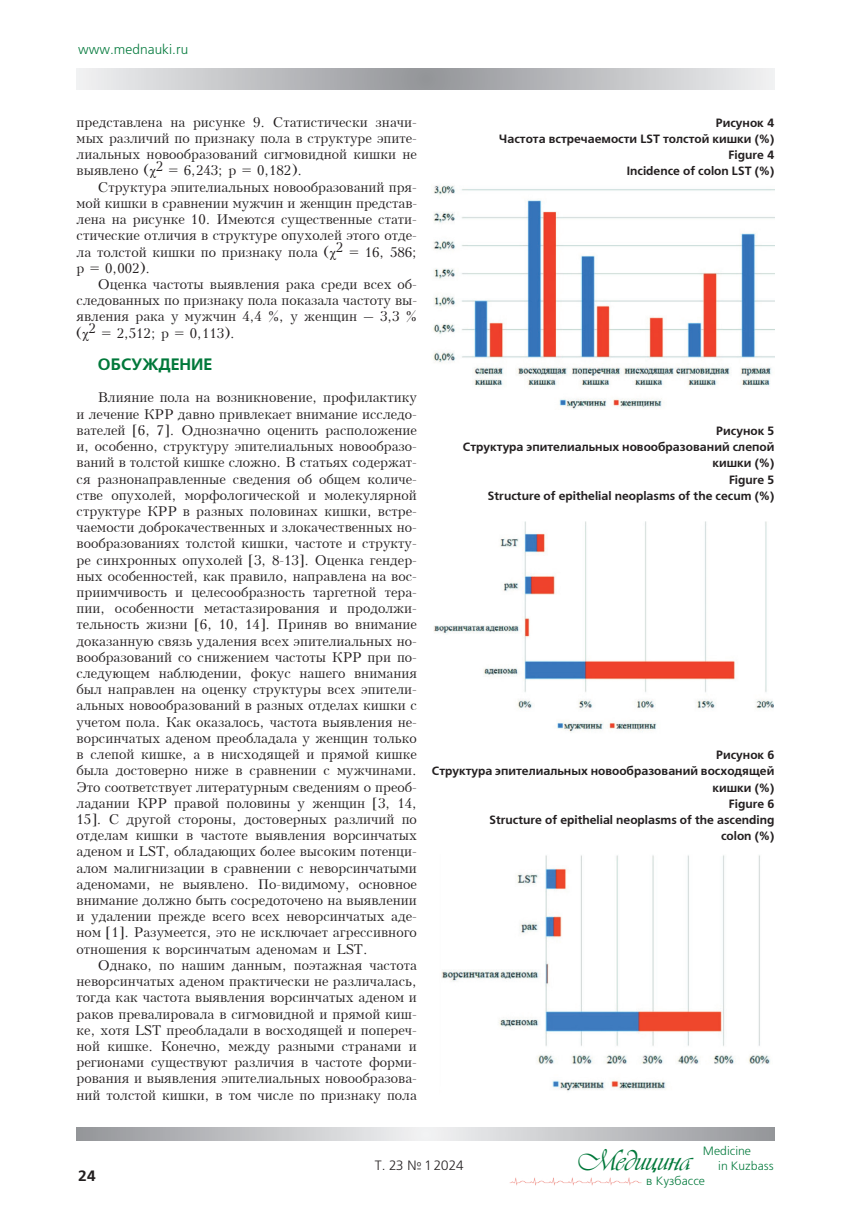
<style>
.page{position:relative;width:851px;height:1217px;background:#fff}
.page>*{position:absolute;margin:0;border:0;box-sizing:border-box;transform-origin:0 0}
.t1{font:30px "Vivaldi DCL";color:#00783a}
.t2{font:700 16.5px "Free Set C";color:#00783a}
.t3{font:700 15px "Free Set C";color:#231f20}
.t4{font:13.5px/16.2px "Kudrashov Plain";color:#231f20;text-align:justify}
.t5{font:13.5px "Free Set C";color:#00783a}
.t6{font:13.5px "Free Set C";color:#231f20}
.t7{font:700 12px/16.2px "Free Set C";color:#231f20;text-align:right}
.t8{font:12px/15px "Free Set C";color:#00783a}
.s1{font-family:"Times New Roman"}
</style>
<div class="page">
<svg style="left:77px;top:68px;width:697px;height:21px"></svg>
<svg style="left:77px;top:1127px;width:697px;height:13px"></svg>
<img style="left:509px;top:1177px;width:132px;height:9px">
<img style="left:433px;top:185px;width:341px;height:224px">
<img style="left:433px;top:521px;width:340px;height:211px">
<img style="left:441px;top:855px;width:329px;height:236px">
<p class="t5" style="left:78px;top:42px;width:112px">www.mednauki.ru</p>
<p class="t4" style="left:77px;top:114px;width:342px">представлена на рисунке 9. Статистически значи&shy;мых различий по признаку пола в структуре эпите&shy;лиальных новообразований сигмовидной кишки не выявлено (<span class="s1">χ</span>2 = 6,243; р = 0,182).</p>
<p class="t4" style="left:77px;top:179px;width:342px;text-indent:21px">Структура эпителиальных новообразований пря&shy;мой кишки в сравнении мужчин и женщин представ&shy;лена на рисунке 10. Имеются существенные стати&shy;стические отличия в структуре опухолей этого отде&shy;ла толстой кишки по признаку пола (<span class="s1">χ</span>2 = 16, 586; р = 0,002).</p>
<p class="t4" style="left:77px;top:276px;width:342px;text-indent:21px">Оценка частоты выявления рака среди всех об&shy;следованных по признаку пола показала частоту вы&shy;явления рака у мужчин 4,4 %, у женщин – 3,3 % (<span class="s1">χ</span>2 = 2,512; р = 0,113).</p>
<p class="t2" style="left:98px;top:355px;width:116px">ОБСУЖДЕНИЕ</p>
<p class="t4" style="left:77px;top:390px;width:342px;text-indent:21px">Влияние пола на возникновение, профилактику и лечение КРР давно привлекает внимание исследо&shy;вателей [6, 7]. Однозначно оценить расположение и, особенно, структуру эпителиальных новообразо&shy;ваний в толстой кишке сложно. В статьях содержат&shy;ся разнонаправленные сведения об общем количе&shy;стве опухолей, морфологической и молекулярной структуре КРР в разных половинах кишки, встре&shy;чаемости доброкачественных и злокачественных но&shy;вообразованиях толстой кишки, частоте и структу&shy;ре синхронных опухолей [3, 8-13]. Оценка гендер&shy;ных особенностей, как правило, направлена на вос&shy;приимчивость и целесообразность таргетной тера&shy;пии, особенности метастазирования и продолжи&shy;тельность жизни [6, 10, 14]. Приняв во внимание доказанную связь удаления всех эпителиальных но&shy;вообразований со снижением частоты КРР при по&shy;следующем наблюдении, фокус нашего внимания был направлен на оценку структуры всех эпители&shy;альных новообразований в разных отделах кишки с учетом пола. Как оказалось, частота выявления не&shy;ворсинчатых аденом преобладала у женщин только в слепой кишке, а в нисходящей и прямой кишке была достоверно ниже в сравнении с мужчинами.<br>Это соответствует литературным сведениям о преоб&shy;ладании КРР правой половины у женщин [3, 14, 15]. С другой стороны, достоверных различий по отделам кишки в частоте выявления ворсинчатых аденом и LST, обладающих более высоким потенци&shy;алом малигнизации в сравнении с неворсинчатыми аденомами, не выявлено. По-видимому, основное внимание должно быть сосредоточено на выявлении и удалении прежде всего всех неворсинчатых аде&shy;ном [1]. Разумеется, это не исключает агрессивного отношения к ворсинчатым аденомам и LST.</p>
<p class="t4" style="left:77px;top:957px;width:342px;text-indent:21px">Однако, по нашим данным, поэтажная частота неворсинчатых аденом практически не различалась, тогда как частота выявления ворсинчатых аденом и раков превалировала в сигмовидной и прямой киш&shy;ке, хотя LST преобладали в восходящей и попереч&shy;ной кишке. Конечно, между разными странами и регионами существуют различия в частоте форми&shy;рования и выявления эпителиальных новообразова&shy;ний толстой кишки, в том числе по признаку пола</p>
<p class="t7" style="left:499px;top:115px;width:276px">Рисунок 4<br>Частота встречаемости LST толстой кишки (%)<br>Figure 4<br>Incidence of colon LST (%)</p>
<p class="t7" style="left:463px;top:423px;width:313px">Рисунок 5<br>Структура эпителиальных новообразований слепой кишки (%)<br>Figure 5<br>Structure of epithelial neoplasms of the cecum (%)</p>
<p class="t7" style="left:432px;top:747px;width:344px">Рисунок 6<br>Структура эпителиальных новообразований восходящей кишки (%)<br>Figure 6<br>Structure of epithelial neoplasms of the ascending<br>colon (%)</p>
<p class="t3" style="left:78px;top:1166px;width:19px">24</p>
<p class="t6" style="left:375px;top:1157px;width:90px">T. 23 № 1 2024</p>
<p class="t8" style="left:718px;top:1143px;width:57px;text-indent:-15px">Medicine<br>in Kuzbass</p>
<h1 class="t1" style="left:578px;top:1143px;width:114px">Медицина</h1>
<p class="t8" style="left:646px;top:1173px;width:60px">в Кузбассе</p>
</div>
